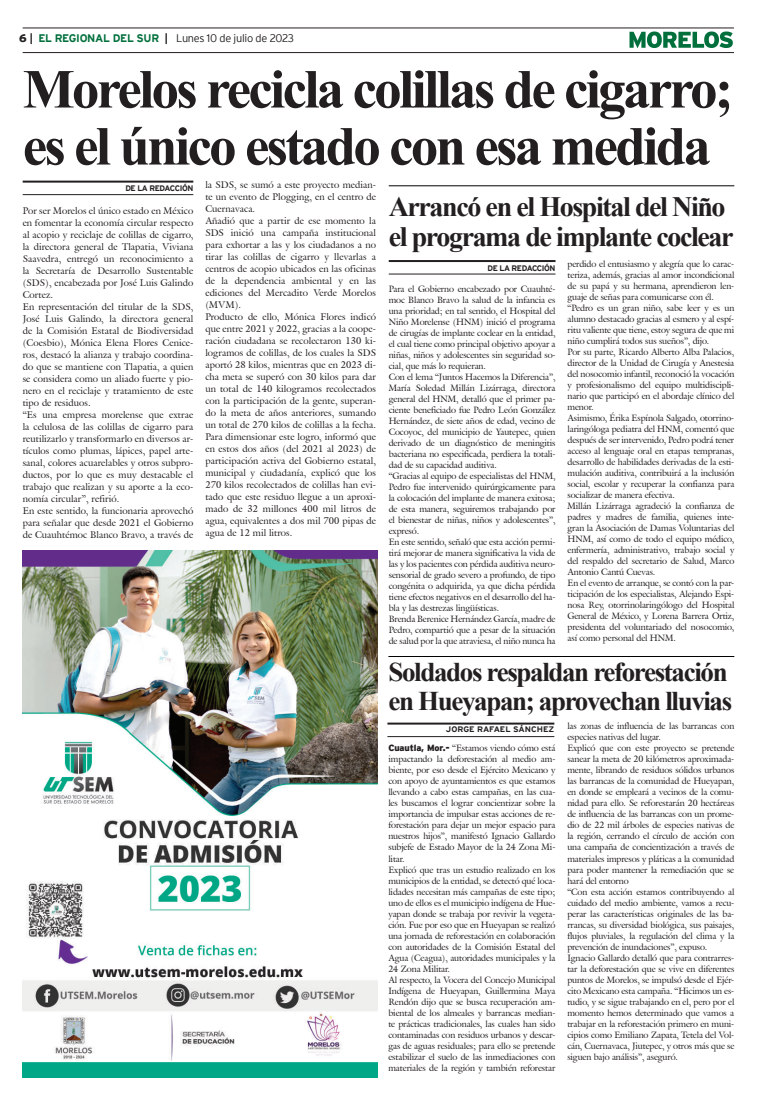
<style>
.page{position:relative;width:757px;height:1106px;background:#fff}
.page>*{position:absolute;margin:0;border:0;box-sizing:border-box;transform-origin:0 0}
.t1{font:700 55px/57px "Times New Roman";letter-spacing:-.05em;color:#231f20}
.t2{font:700 28px/30px "Times New Roman";letter-spacing:-.05em;color:#231f20}
.t3{font:700 27px/29px "Times New Roman";letter-spacing:-.05em;color:#231f20}
.t4{font:300 11px "Interstate";letter-spacing:-.025em;color:#231f20}
.t5{font:9.5px/12px "Galliard IT Cby BT";letter-spacing:.01em;color:#231f20}
.t6{font:9px/11px "Galliard IT Cby BT";letter-spacing:-.01em;color:#231f20}
.t7{font:700 8px "Interstate";letter-spacing:-.05em;color:#231f20}
.t8{font:700 8px "Interstate";color:#231f20;scale:1.05 1}
.s1{font-weight:900}
.s2{font-weight:700}
.s3{font-weight:700;color:#006f3c}
.s4{font-family:"Interstate";font-weight:900}
</style>
<div class="page">
<hr style="left:23px;top:28px;width:711px;height:1px;background:#231f20">
<hr style="left:23px;top:52px;width:711px;height:1px;background:#231f20">
<svg style="left:629px;top:31px;width:104px;height:17px"></svg>
<img style="left:23px;top:550px;width:354px;height:527px">
<hr style="left:387px;top:722px;width:167px;height:2px;background:#231f20">
<hr style="left:387px;top:736px;width:167px;height:1px;background:#231f20">
<hr style="left:388px;top:656px;width:346px;height:1px;background:#000">
<hr style="left:389px;top:260px;width:166px;height:2px;background:#231f20">
<hr style="left:389px;top:274px;width:166px;height:1px;background:#231f20">
<hr style="left:23px;top:181px;width:170px;height:2px;background:#231f20">
<hr style="left:23px;top:194px;width:170px;height:1px;background:#231f20">
<hr style="left:389px;top:185px;width:345px;height:1px;background:#000">
<p class="t4" style="left:19px;top:32px;width:276px"><span class="s1">6</span> <span class="s2">|</span> <span class="s3">EL REGIONAL DEL SUR</span> <span class="s2">|</span> Lunes 10 de julio de 2023</p>
<h1 class="t1" style="left:23px;top:59px;width:712px">Morelos recicla colillas de cigarro; es el único estado con esa medida</h1>
<p class="t7" style="left:125px;top:184px;width:69px">DE LA REDACCIÓN</p>
<p class="t5" style="left:205px;top:178px;width:172px">la SDS, se sumó a este proyecto median&shy;te un evento de Plogging, en el centro de Cuernavaca.<br>Añadió que a partir de ese momento la SDS inició una campaña institucional para exhortar a las y los ciudadanos a no tirar las colillas de cigarro y llevarlas a centros de acopio ubicados en las oficinas de la dependencia ambiental y en las ediciones del Mercadito Verde Morelos (MVM).<br>Producto de ello, Mónica Flores indicó que entre 2021 y 2022, gracias a la coope&shy;ración ciudadana se recolectaron 130 ki&shy;logramos de colillas, de los cuales la SDS aportó 28 kilos, mientras que en 2023 di&shy;cha meta se superó con 30 kilos para dar un total de 140 kilogramos recolectados con la participación de la gente, superan&shy;do la meta de años anteriores, sumando un total de 270 kilos de colillas a la fecha.<br>Para dimensionar este logro, informó que en estos dos años (del 2021 al 2023) de participación activa del Gobierno estatal, municipal y ciudadanía, explicó que los 270 kilos recolectados de colillas han evi&shy;tado que este residuo llegue a un aproxi&shy;mado de 32 millones 400 mil litros de agua, equivalentes a dos mil 700 pipas de agua de 12 mil litros.</p>
<h2 class="t2" style="left:389px;top:190px;width:346px">Arrancó en el Hospital del Niño el programa de implante coclear</h2>
<p class="t7" style="left:487px;top:263px;width:69px">DE LA REDACCIÓN</p>
<p class="t5" style="left:23px;top:205px;width:172px">Por ser Morelos el único estado en México en fomentar la economía circular respecto al acopio y reciclaje de colillas de cigarro, la directora general de Tlapatia, Viviana Saavedra, entregó un reconocimiento a la Secretaría de Desarrollo Sustentable (SDS), encabezada por José Luis Galindo Cortez.<br>En representación del titular de la SDS, José Luis Galindo, la directora general de la Comisión Estatal de Biodiversidad (Coesbio), Mónica Elena Flores Cenice&shy;ros, destacó la alianza y trabajo coordina&shy;do que se mantiene con Tlapatia, a quien se considera como un aliado fuerte y pio&shy;nero en el reciclaje y tratamiento de este tipo de residuos.<br>“Es una empresa morelense que extrae la celulosa de las colillas de cigarro para reutilizarlo y transformarlo en diversos ar&shy;tículos como plumas, lápices, papel arte&shy;sanal, colores acuarelables y otros subpro&shy;ductos, por lo que es muy destacable el trabajo que realizan y su aporte a la eco&shy;nomía circular”, refirió.<br>En este sentido, la funcionaria aprovechó para señalar que desde 2021 el Gobierno de Cuauhtémoc Blanco Bravo, a través de</p>
<p class="t6" style="left:567px;top:258px;width:168px">perdido el entusiasmo y alegría que lo carac&shy;teriza, además, gracias al amor incondicional de su papá y su hermana, aprendieron len&shy;guaje de señas para comunicarse con él. “Pedro es un gran niño, sabe leer y es un alumno destacado gracias al esmero y al espí&shy;ritu valiente que tiene, estoy segura de que mi niño cumplirá todos sus sueños”, dijo.<br>Por su parte, Ricardo Alberto Alba Palacios, director de la Unidad de Cirugía y Anestesia del nosocomio infantil, reconoció la vocación y profesionalismo del equipo multidiscipli&shy;nario que participó en el abordaje clínico del menor.<br>Asimismo, Érika Espínola Salgado, otorrino&shy;laringóloga pediatra del HNM, comentó que después de ser intervenido, Pedro podrá tener acceso al lenguaje oral en etapas tempranas, desarrollo de habilidades derivadas de la esti&shy;mulación auditiva, contribuirá a la inclusión social, escolar y recuperar la confianza para socializar de manera efectiva.<br>Millán Lizárraga agradeció la confianza de padres y madres de familia, quienes inte&shy;gran la Asociación de Damas Voluntarias del HNM, así como de todo el equipo médico, enfermería, administrativo, trabajo social y del respaldo del secretario de Salud, Marco Antonio Cantú Cuevas.<br>En el evento de arranque, se contó con la par&shy;ticipación de los especialistas, Alejando Espi&shy;nosa Rey, otorrinolaringólogo del Hospital General de México, y Lorena Barrera Ortiz, presidenta del voluntariado del nosocomio, así como personal del HNM.</p>
<p class="t6" style="left:389px;top:283px;width:168px">Para el Gobierno encabezado por Cuauhté&shy;moc Blanco Bravo la salud de la infancia es una prioridad; en tal sentido, el Hospital del Niño Morelense (HNM) inició el programa de cirugías de implante coclear en la entidad, el cual tiene como principal objetivo apoyar a niñas, niños y adolescentes sin seguridad so&shy;cial, que más lo requieran.<br>Con el lema “Juntos Hacemos la Diferencia”, María Soledad Millán Lizárraga, directora general del HNM, detalló que el primer pa&shy;ciente beneficiado fue Pedro León González Hernández, de siete años de edad, vecino de Cocoyoc, del municipio de Yautepec, quien derivado de un diagnóstico de meningitis bacteriana no especificada, perdiera la totali&shy;dad de su capacidad auditiva.<br>“Gracias al equipo de especialistas del HNM, Pedro fue intervenido quirúrgicamente para la colocación del implante de manera exitosa; de esta manera, seguiremos trabajando por el bienestar de niñas, niños y adolescentes”, expresó.<br>En este sentido, señaló que esta acción permi&shy;tirá mejorar de manera significativa la vida de las y los pacientes con pérdida auditiva neuro&shy;sensorial de grado severo a profundo, de tipo congénita o adquirida, ya que dicha pérdida tiene efectos negativos en el desarrollo del ha&shy;bla y las destrezas lingüísticas.<br>Brenda Berenice Hernández García, madre de Pedro, compartió que a pesar de la situación de salud por la que atraviesa, el niño nunca ha</p>
<h3 class="t3" style="left:388px;top:656px;width:345px">Soldados respaldan reforestación en Hueyapan; aprovechan lluvias</h3>
<p class="t8" style="left:446px;top:725px;width:105px">JORGE RAFAEL SÁNCHEZ</p>
<p class="t6" style="left:567px;top:720px;width:168px">las zonas de influencia de las barrancas con especies nativas del lugar.<br>Explicó que con este proyecto se pretende sanear la meta de 20 kilómetros aproximada&shy;mente, librando de residuos sólidos urbanos las barrancas de la comunidad de Hueyapan, en donde se empleará a vecinos de la comu&shy;nidad para ello. Se reforestarán 20 hectáreas de influencia de las barrancas con un prome&shy;dio de 22 mil árboles de especies nativas de la región, cerrando el círculo de acción con una campaña de concientización a través de materiales impresos y pláticas a la comunidad para poder mantener la remediación que se hará del entorno<br>“Con esta acción estamos contribuyendo al cuidado del medio ambiente, vamos a recu&shy;perar las características originales de las ba&shy;rrancas, su diversidad biológica, sus paisajes, flujos pluviales, la regulación del clima y la prevención de inundaciones”, expuso.<br>Ignacio Gallardo detalló que para contrarres&shy;tar la deforestación que se vive en diferentes puntos de Morelos, se impulsó desde el Ejér&shy;cito Mexicano esta campaña. “Hicimos un es&shy;tudio, y se sigue trabajando en el, pero por el momento hemos determinado que vamos a trabajar en la reforestación primero en muni&shy;cipios como Emiliano Zapata, Tetela del Vol&shy;cán, Cuernavaca, Jiutepec, y otros más que se siguen bajo análisis”, aseguró.</p>
<p class="t6" style="left:388px;top:742px;width:168px"><span class="s4">Cuautla, Mor.-</span> “Estamos viendo cómo está impactando la deforestación al medio am&shy;biente, por eso desde el Ejército Mexicano y con apoyo de ayuntamientos es que estamos llevando a cabo estas campañas, en las cua&shy;les buscamos el lograr concientizar sobre la importancia de impulsar estas acciones de re&shy;forestación para dejar un mejor espacio para nuestros hijos”, manifestó Ignacio Gallardo subjefe de Estado Mayor de la 24 Zona Mi&shy;litar.<br>Explicó que tras un estudio realizado en los municipios de la entidad, se detectó qué loca&shy;lidades necesitan más campañas de este tipo; uno de ellos es el municipio indígena de Hue&shy;yapan donde se trabaja por revivir la vegeta&shy;ción. Fue por eso que en Hueyapan se realizó una jornada de reforestación en colaboración con autoridades de la Comisión Estatal del Agua (Ceagua), autoridades municipales y la 24 Zona Militar.<br>Al respecto, la Vocera del Concejo Municipal Indígena de Hueyapan, Guillermina Maya Rendón dijo que se busca recuperación am&shy;biental de los almeales y barrancas median&shy;te prácticas tradicionales, las cuales han sido contaminadas con residuos urbanos y descar&shy;gas de aguas residuales; para ello se pretende estabilizar el suelo de las inmediaciones con materiales de la región y también reforestar</p>
</div>
